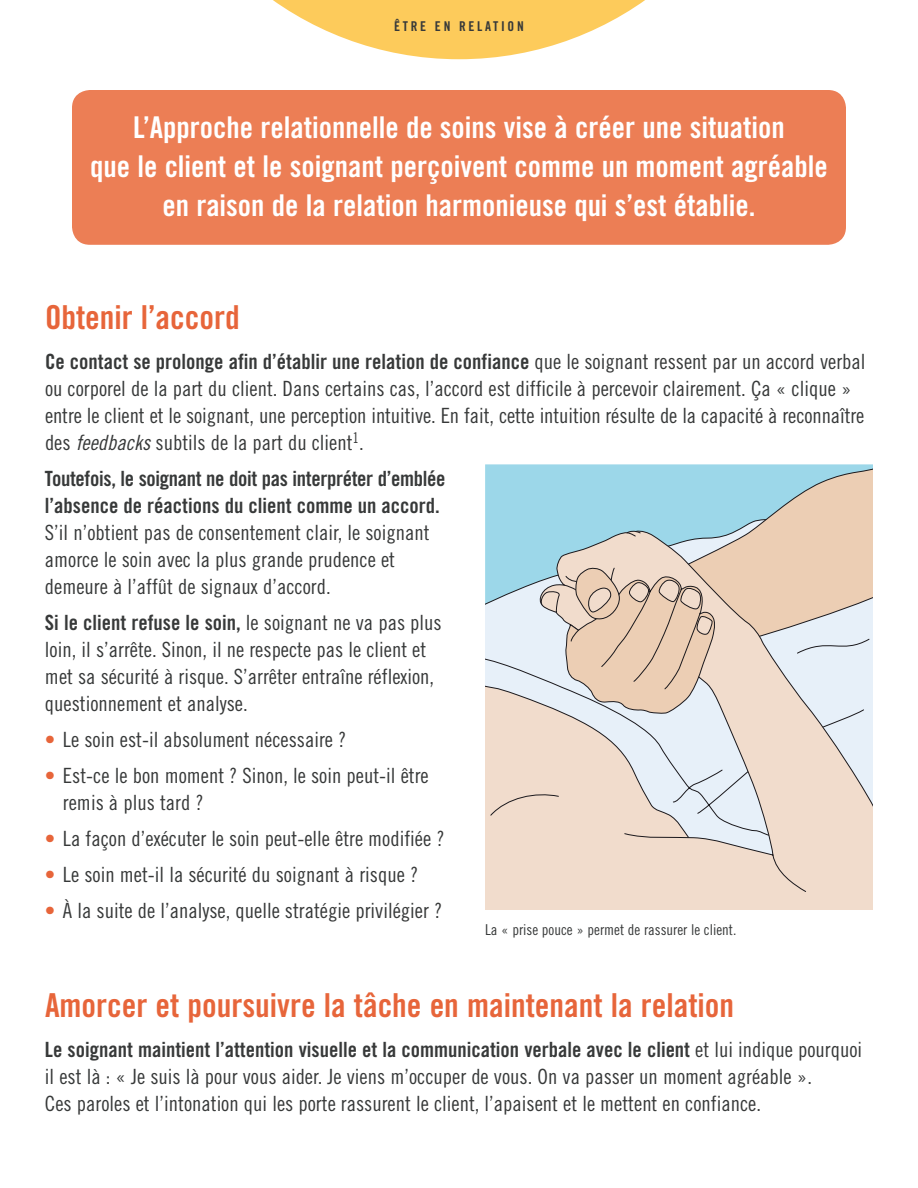
<style>
.page{position:relative;width:918px;height:1188px;background:#fff}
.page>*{position:absolute;margin:0;border:0;box-sizing:border-box;transform-origin:0 0}
.t1{font:33px "Trade Gothic Bold Cond Twenty";color:#e7653a}
.t2{font:30px/39px "Trade Gothic Bold Cond Twenty";color:#fff;text-align:center}
.t3{font:21px/27px "Trade Gothic Cond Eighteen";color:#373939}
.t4{font:21px/27px "Trade Gothic Bold Cond Twenty";color:#373939}
.t5{font:15px "Trade Gothic Cond Eighteen";color:#373939}
.t6{font:13.5px "Trade Gothic LT Pro Bd Cn 20";letter-spacing:.2em;color:#373939}
.s1{font-family:"Trade Gothic Cond Eighteen"}
.s2{font-family:"Trade Gothic Cond Eighteen Obl"}
.s3{color:#e7653a}
</style>
<div class="page">
<svg style="left:273px;top:0;width:372px;height:59px"></svg>
<div style="left:72px;top:90px;width:774px;height:155px;background:#ec7e55;border-radius:18px"></div>
<svg style="left:485px;top:464px;width:388px;height:445px;background:#dcd8d1"></svg>
<p class="t6" style="left:394px;top:18px;width:131px">ÊTR E EN R ELATION</p>
<h2 class="t2" style="left:90px;top:108px;width:739px">L’Approche relationnelle de soins vise à créer une situation<br>que le client et le soignant perçoivent comme un moment agréable en raison de la relation harmonieuse qui s’est établie.</h2>
<h1 class="t1" style="left:45px;top:298px;width:196px">Obtenir l’accord</h1>
<p class="t4" style="left:45px;top:348px;width:822px">Ce contact se prolonge afin d’établir une relation de confiance <span class="s1">que le soignant ressent par un accord verbal</span></p>
<p class="t3" style="left:45px;top:375px;width:821px">ou corporel de la part du client. Dans certains cas, l’accord est difficile à percevoir clairement. Ça « clique » entre le client et le soignant, une perception intuitive. En fait, cette intuition résulte de la capacité à reconnaître des <span class="s2">feedbacks</span> subtils de la part du client<sup>1</sup>.</p>
<p class="t4" style="left:45px;top:465px;width:402px">Toutefois, le soignant ne doit pas interpréter d’emblée l’absence de réactions du client comme un accord.</p>
<p class="t3" style="left:45px;top:519px;width:386px">S’il n’obtient pas de consentement clair, le soignant amorce le soin avec la plus grande prudence et demeure à l’affût de signaux d’accord.</p>
<p class="t4" style="left:45px;top:609px;width:398px">Si le client refuse le soin, <span class="s1">le soignant ne va pas plus</span></p>
<p class="t3" style="left:45px;top:636px;width:391px">loin, il s’arrête. Sinon, il ne respecte pas le client et met sa sécurité à risque. S’arrêter entraîne réflexion, questionnement et analyse.</p>
<p class="t3" style="left:45px;top:726px;width:303px"><span class="s3">•</span> Le soin est-il absolument nécessaire ?</p>
<p class="t3" style="left:63px;top:762px;width:367px;text-indent:-18px"><span class="s3">•</span> Est-ce le bon moment ? Sinon, le soin peut-il être remis à plus tard ?</p>
<p class="t3" style="left:45px;top:825px;width:401px"><span class="s3">•</span> La façon d’exécuter le soin peut-elle être modifiée ?</p>
<p class="t3" style="left:45px;top:861px;width:375px"><span class="s3">•</span> Le soin met-il la sécurité du soignant à risque ?</p>
<p class="t3" style="left:45px;top:897px;width:399px"><span class="s3">•</span> À la suite de l’analyse, quelle stratégie privilégier ?</p>
<p class="t5" style="left:485px;top:921px;width:253px">La « prise pouce » permet de rassurer le client.</p>
<h1 class="t1" style="left:45px;top:985px;width:691px">Amorcer et poursuivre la tâche en maintenant la relation</h1>
<p class="t4" style="left:45px;top:1036px;width:819px">Le soignant maintient l’attention visuelle et la communication verbale avec le client <span class="s1">et lui indique pourquoi</span></p>
<p class="t3" style="left:45px;top:1063px;width:769px">il est là : « Je suis là pour vous aider. Je viens m’occuper de vous. On va passer un moment agréable ».<br>Ces paroles et l’intonation qui les porte rassurent le client, l’apaisent et le mettent en confiance.</p>
</div>
